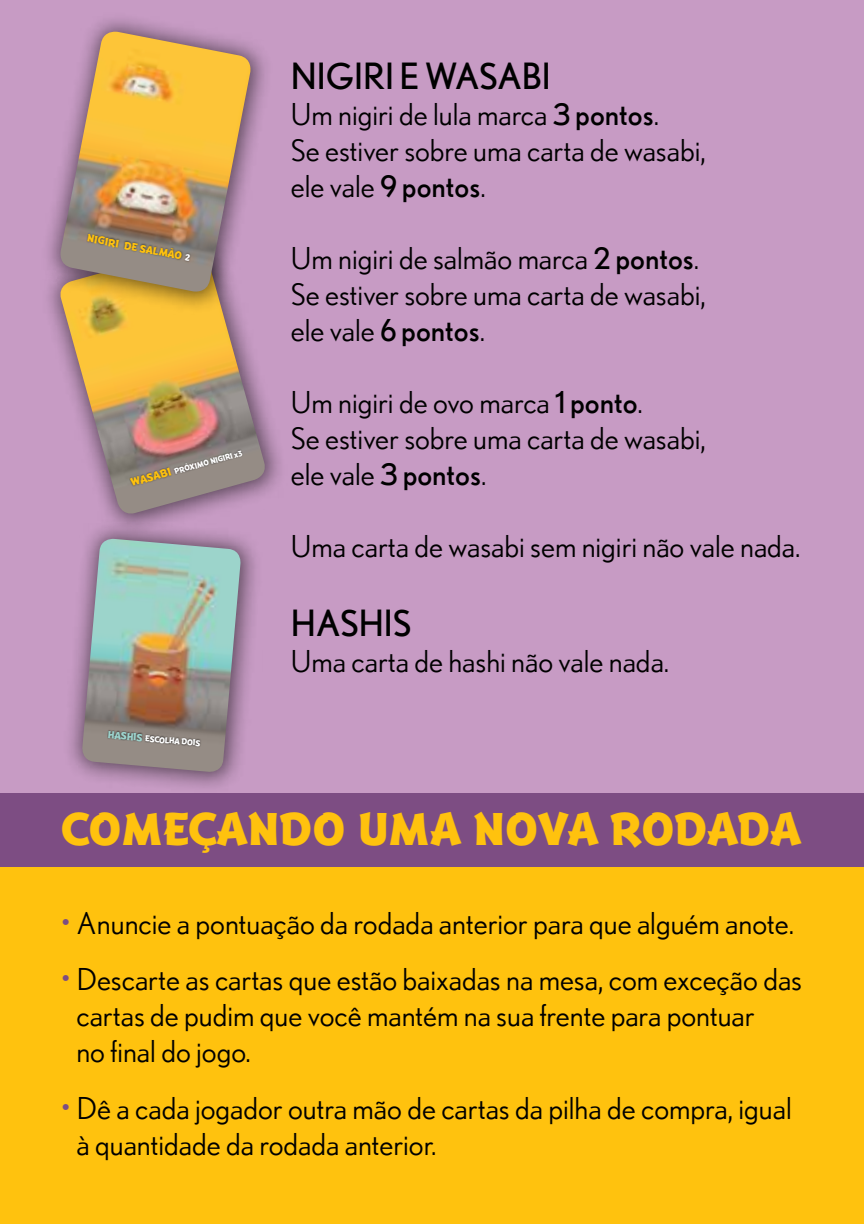
<style>
.page{position:relative;width:864px;height:1224px;background:#ffc20e}
.page>*{position:absolute;margin:0;border:0;box-sizing:border-box;transform-origin:0 0}
.t1{font:800 48px "Badger";color:#ffc20e}
.t2{font:36px "Nobel";color:#000}
.t3{font:30px/36px "Nobel";color:#000}
.t4{font:800 11.6px "Badger";color:#ffc20e}
.t5{font:800 11.2px "Badger";color:#ffc20e}
.t6{font:800 8.8px "Badger";color:#fff}
.t7{font:800 8.4px "Badger";color:#fff}
.s1{font-size:9.6px;color:#fff}
.s2{font-size:10.8px;color:#9dd3cd}
.s3{font-style:inherit}
.s4{font-size:32px;color:#7d4d83}
</style>
<div class="page">
<div style="left:0;top:0;width:864px;height:848px;background:#c79bc4"></div>
<div style="left:0;top:793px;width:864px;height:74px;background:#7d4d83"></div>
<div style="left:40px;top:227px;width:248px;height:309px;background:#000;opacity:.55"></div>
<svg style="left:57px;top:315px;width:211px;height:202px"></svg>
<svg style="left:192px;top:501px;width:12px;height:12px"></svg>
<svg style="left:74px;top:398px;width:11px;height:12px"></svg>
<svg style="left:240px;top:351px;width:12px;height:13px"></svg>
<div style="left:63px;top:519px;width:200px;height:275px;background:#000;opacity:.55"></div>
<img style="left:82px;top:539px;width:160px;height:235px">
<div style="left:41px;top:12px;width:232px;height:303px;background:#000;opacity:.55"></div>
<img style="left:59px;top:32px;width:193px;height:262px">
<svg style="left:175px;top:32px;width:11px;height:7px"></svg>
<svg style="left:125px;top:285px;width:11px;height:9px"></svg>
<svg style="left:65px;top:139px;width:11px;height:12px"></svg>
<svg style="left:235px;top:172px;width:11px;height:12px"></svg>
<svg style="left:215px;top:32px;width:37px;height:8px"></svg>
<p class="t5" style="left:88px;top:231px;width:107px;rotate:11deg">NIGIRI DE SALMÃO <span class="s1">2</span></p>
<p class="t7" style="left:173px;top:466px;width:72px;rotate:-15deg">PRÓXIMO NIGIRI x3</p>
<p class="t4" style="left:129px;top:476px;width:43px;rotate:-16deg">WASABI</p>
<p class="t6" style="left:108px;top:730px;width:94px;rotate:5deg"><span class="s2">HASHIS</span> ESCOLHA DOIS</p>
<p class="t2" style="left:291px;top:55px;width:262px">NIGIRI E WASABI</p>
<p class="t3" style="left:291px;top:96px;width:416px">Um nigiri de lula marca <span class="s3">3 pontos</span>.<br>Se estiver sobre uma carta de wasabi, ele vale <span class="s3">9 pontos</span>.</p>
<p class="t3" style="left:291px;top:240px;width:416px">Um nigiri de salmão marca <span class="s3">2 pontos</span>.<br>Se estiver sobre uma carta de wasabi, ele vale <span class="s3">6 pontos</span>.</p>
<p class="t3" style="left:291px;top:384px;width:416px">Um nigiri de ovo marca <span class="s3">1 ponto</span>.<br>Se estiver sobre uma carta de wasabi, ele vale <span class="s3">3 pontos</span>.</p>
<p class="t3" style="left:291px;top:528px;width:511px">Uma carta de wasabi sem nigiri não vale nada.</p>
<p class="t2" style="left:291px;top:602px;width:122px">HASHIS</p>
<p class="t3" style="left:291px;top:643px;width:380px">Uma carta de hashi não vale nada.</p>
<h1 class="t1" style="left:60px;top:801px;width:742px">COMEÇANDO UMA NOVA RODADA</h1>
<p class="t3" style="left:60px;top:905px;width:735px"><span class="s4">•</span> Anuncie a pontuação da rodada anterior para que alguém anote.</p>
<p class="t3" style="left:76px;top:961px;width:727px;text-indent:-16px"><span class="s4">•</span> Descarte as cartas que estão baixadas na mesa, com exceção das cartas de pudim que você mantém na sua frente para pontuar<br>no final do jogo.</p>
<p class="t3" style="left:76px;top:1089px;width:717px;text-indent:-16px"><span class="s4">•</span> Dê a cada jogador outra mão de cartas da pilha de compra, igual à quantidade da rodada anterior.</p>
</div>
